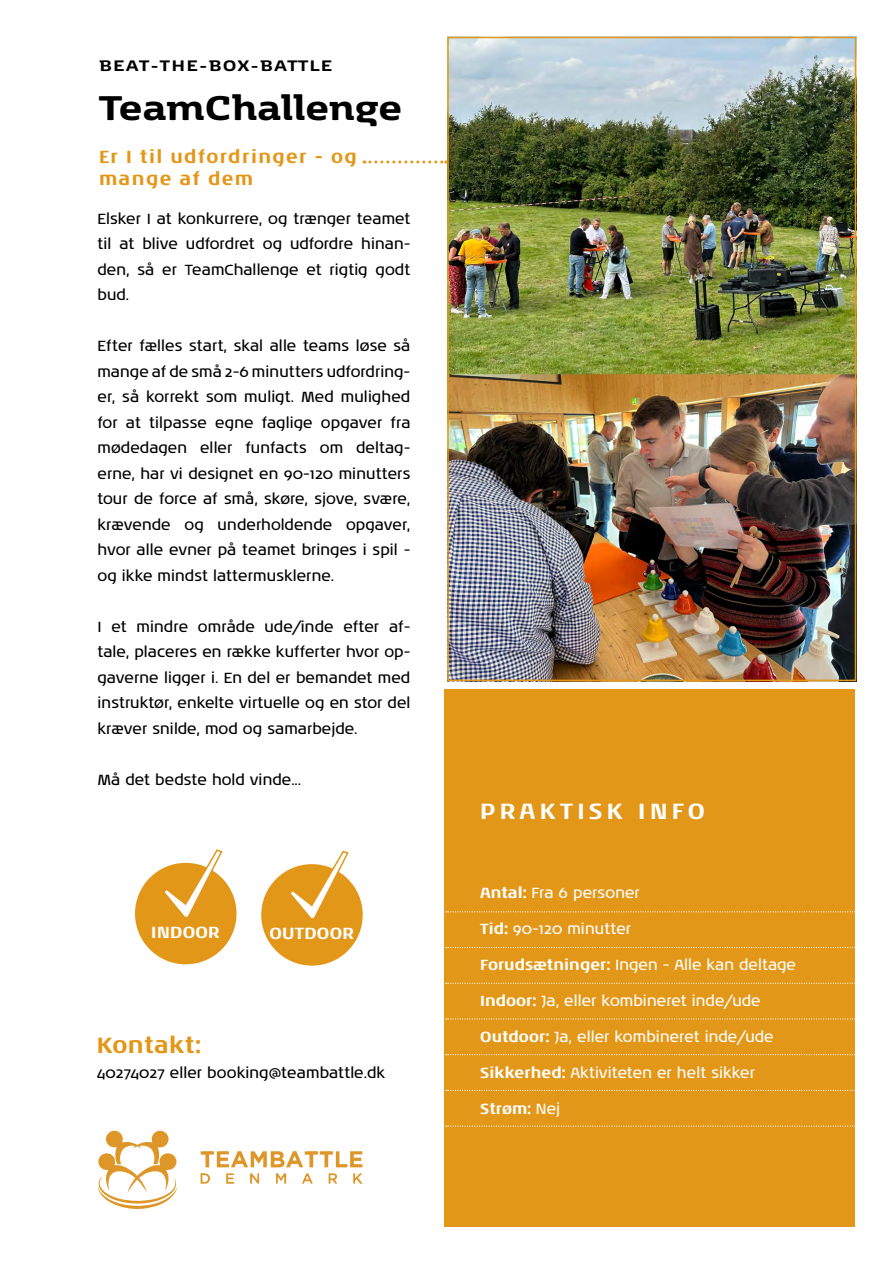
<style>
.page{position:relative;width:893px;height:1263px;background:#fff}
.page>*{position:absolute;margin:0;border:0;box-sizing:border-box;transform-origin:0 0}
.t1{font:600 40.5px "KBH";color:#000}
.t2{font:700 22.5px "Noa LT Std";letter-spacing:.19em;color:#fff}
.t3{font:700 22.5px "Noa LT Std";letter-spacing:.015em;color:#e39718}
.t4{font:700 18px/21.6px "Noa LT Std";letter-spacing:.07em;color:#e39718}
.t5{font:600 18px "KBH";letter-spacing:.07em;color:#000}
.t6{font:700 16.5px "Noa LT Std";letter-spacing:.02em;color:#fff}
.t7{font:15px/25.5px "Noa LT Std";color:#000;text-align:justify}
.t8{font:15px "Noa LT Std";letter-spacing:.005em;color:#fff}
.t9{font:700 15px "Noa LT Std";color:#fff}
.s1{font-weight:700}
.s2{font-weight:400}
</style>
<div class="page">
<img style="left:450px;top:40px;width:403px;height:638px">
<div style="left:447px;top:37px;width:409px;height:644px;border:2px solid #e39718"></div>
<svg style="left:364px;top:161px;width:83px;height:3px"></svg>
<div style="left:445px;top:689px;width:410px;height:537px;background:#e39718"></div>
<div style="left:135px;top:863px;width:101px;height:101px;background:#e39718;border-radius:50%"></div>
<svg style="left:161px;top:849px;width:63px;height:68px"></svg>
<div style="left:261px;top:864px;width:102px;height:102px;background:#e39718;border-radius:50%"></div>
<svg style="left:287px;top:850px;width:63px;height:68px"></svg>
<svg style="left:446px;top:947px;width:409px;height:1px"></svg>
<svg style="left:446px;top:911px;width:409px;height:1px"></svg>
<svg style="left:446px;top:983px;width:409px;height:1px"></svg>
<svg style="left:446px;top:1018px;width:409px;height:1px"></svg>
<svg style="left:446px;top:1054px;width:409px;height:1px"></svg>
<svg style="left:446px;top:1090px;width:409px;height:1px"></svg>
<svg style="left:446px;top:1125px;width:409px;height:2px"></svg>
<svg style="left:98px;top:1130px;width:79px;height:79px"></svg>
<svg style="left:201px;top:1151px;width:161px;height:16px"></svg>
<svg style="left:276px;top:1173px;width:10px;height:11px"></svg>
<svg style="left:250px;top:1173px;width:9px;height:10px"></svg>
<svg style="left:201px;top:1173px;width:9px;height:11px"></svg>
<svg style="left:329px;top:1173px;width:8px;height:10px"></svg>
<svg style="left:226px;top:1173px;width:8px;height:11px"></svg>
<svg style="left:353px;top:1173px;width:9px;height:11px"></svg>
<svg style="left:302px;top:1173px;width:11px;height:10px"></svg>
<p class="t5" style="left:99px;top:56px;width:235px">BEAT-THE-BOX-BATTLE</p>
<h1 class="t1" style="left:99px;top:85px;width:305px">TeamChallenge</h1>
<p class="t4" style="left:99px;top:146px;width:259px">Er I til udfordringer - og mange af dem</p>
<p class="t7" style="left:98px;top:206px;width:314px">Elsker I at konkurrere, og trænger teamet til at blive udfordret og udfordre hinan&shy;den, så er TeamChallenge et rigtig godt bud.</p>
<p class="t7" style="left:98px;top:334px;width:314px">Efter fælles start, skal alle teams løse så mange af de små 2-6 minutters udfordring&shy;er, så korrekt som muligt. Med mulighed for at tilpasse egne faglige opgaver fra mødedagen eller funfacts om deltag&shy;erne, har vi designet en 90-120 minutters tour de force af små, skøre, sjove, svære, krævende og underholdende opgaver, hvor alle evner på teamet bringes i spil - og ikke mindst lattermusklerne.</p>
<p class="t7" style="left:98px;top:614px;width:314px">I et mindre område ude/inde efter af&shy;tale, placeres en række kufferter hvor op&shy;gaverne ligger i. En del er bemandet med instruktør, enkelte virtuelle og en stor del kræver snilde, mod og samarbejde.</p>
<p class="t7" style="left:98px;top:767px;width:205px">Må det bedste hold vinde...</p>
<p class="t6" style="left:151px;top:922px;width:70px">INDOOR</p>
<p class="t6" style="left:269px;top:923px;width:86px">OUTDOOR</p>
<h2 class="t3" style="left:97px;top:1031px;width:106px">Kontakt:</h2>
<p class="t7" style="left:97px;top:1061px;width:290px">40274027 eller booking@teambattle.dk</p>
<h2 class="t2" style="left:480px;top:797px;width:226px">PRAKTISK INFO</h2>
<p class="t8" style="left:480px;top:884px;width:161px"><span class="s1">Antal:</span> Fra 6 personer</p>
<p class="t8" style="left:480px;top:920px;width:152px"><span class="s1">Tid:</span> 90-120 minutter</p>
<p class="t8" style="left:480px;top:956px;width:317px"><span class="s1">Forudsætninger:</span> Ingen - Alle kan deltage</p>
<p class="t8" style="left:480px;top:992px;width:282px"><span class="s1">Indoor:</span> Ja, eller kombineret inde/ude</p>
<p class="t8" style="left:480px;top:1028px;width:295px"><span class="s1">Outdoor:</span> Ja, eller kombineret inde/ude</p>
<p class="t8" style="left:480px;top:1064px;width:276px"><span class="s1">Sikkerhed:</span> Aktiviteten er helt sikker</p>
<p class="t9" style="left:480px;top:1100px;width:81px">Strøm: <span class="s2">Nej</span></p>
</div>
